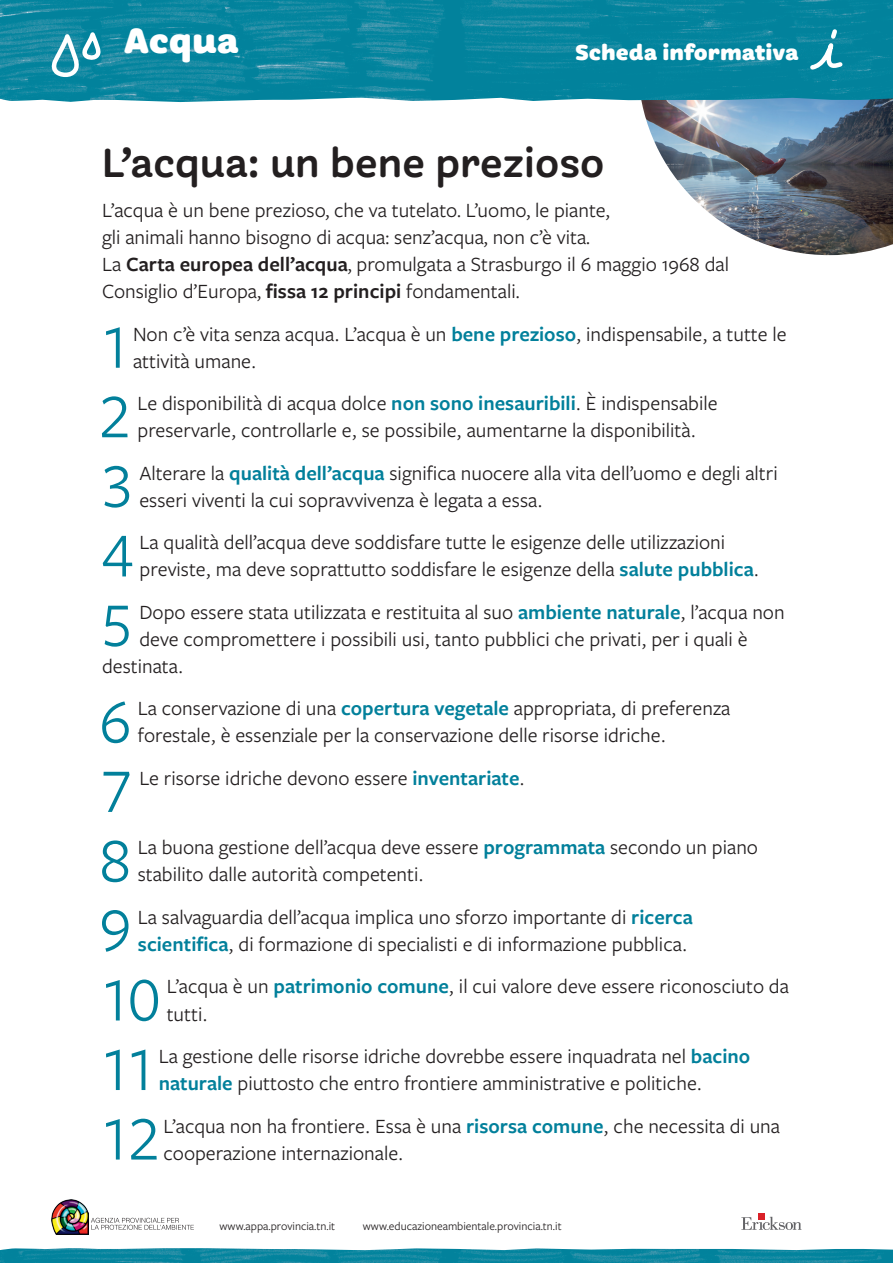
<style>
.page{position:relative;width:893px;height:1263px;background:#fff}
.page>*{position:absolute;margin:0;border:0;box-sizing:border-box;transform-origin:0 0}
.t1{font:64.2px "Freight Sans Pro";color:#02809b}
.t2{font:45px "Freight Round Pro Semi";color:#231f20}
.t3{font:900 39px "Freight Round Pro";color:#fff}
.t4{font:900 24px "Freight Round Pro";color:#fff}
.t5{font:21px/27px "Freight Sans Pro";color:#231f20}
.t6{font:12px "Freight Sans Pro";color:#231f20}
.s1{font-weight:600}
.s2{font-weight:600;color:#02809b}
</style>
<div class="page">
<svg style="left:741px;top:1217px;width:60px;height:13px"></svg>
<div style="left:758px;top:1213px;width:6px;height:7px;background:#da2128"></div>
<img style="left:51px;top:1199px;width:37px;height:35px">
<svg style="left:91px;top:1218px;width:103px;height:12px"></svg>
<img style="left:641px;top:102px;width:252px;height:153px">
<img style="left:0;top:0;width:893px;height:102px">
<img style="left:0;top:1248px;width:893px;height:15px">
<svg style="left:49px;top:22px;width:55px;height:60px"></svg>
<svg style="left:807px;top:0;width:39px;height:73px;background:#2091a7"></svg>
<h3 class="t3" style="left:124px;top:17px;width:116px">Acqua</h3>
<p class="t4" style="left:575px;top:37px;width:225px">Scheda informativa</p>
<h2 class="t2" style="left:102px;top:136px;width:504px">L’acqua: un bene prezioso</h2>
<p class="t5" style="left:102px;top:196px;width:628px">L’acqua è un bene prezioso, che va tutelato. L’uomo, le piante,<br>gli animali hanno bisogno di acqua: senz’acqua, non c’è vita.<br>La <span class="s1">Carta europea dell’acqua</span>, promulgata a Strasburgo il 6 maggio 1968 dal Consiglio d’Europa, <span class="s1">fissa 12 principi</span> fondamentali.</p>
<h1 class="t1" style="left:99px;top:304px;width:34px">1</h1>
<p class="t5" style="left:133px;top:319px;width:655px">Non c’è vita senza acqua. L’acqua è un <span class="s2">bene prezioso</span>, indispensabile, a tutte le attività umane.</p>
<h1 class="t1" style="left:99px;top:373px;width:34px">2</h1>
<p class="t5" style="left:138px;top:389px;width:581px">Le disponibilità di acqua dolce <span class="s2">non sono inesauribili</span>. È indispensabile preservarle, controllarle e, se possibile, aumentarne la disponibilità.</p>
<h1 class="t1" style="left:101px;top:443px;width:34px">3</h1>
<p class="t5" style="left:139px;top:459px;width:640px">Alterare la <span class="s2">qualità dell’acqua</span> significa nuocere alla vita dell’uomo e degli altri esseri viventi la cui sopravvivenza è legata a essa.</p>
<h1 class="t1" style="left:101px;top:513px;width:34px">4</h1>
<p class="t5" style="left:140px;top:528px;width:621px">La qualità dell’acqua deve soddisfare tutte le esigenze delle utilizzazioni previste, ma deve soprattutto soddisfare le esigenze della <span class="s2">salute pubblica</span>.</p>
<h1 class="t1" style="left:101px;top:582px;width:34px">5</h1>
<p class="t5" style="left:139px;top:598px;width:647px">Dopo essere stata utilizzata e restituita al suo <span class="s2">ambiente naturale</span>, l’acqua non</p>
<p class="t5" style="left:139px;top:625px;width:610px">deve compromettere i possibili usi, tanto pubblici che privati, per i quali è</p>
<p class="t5" style="left:102px;top:652px;width:83px">destinata.</p>
<h1 class="t1" style="left:99px;top:679px;width:34px">6</h1>
<p class="t5" style="left:138px;top:694px;width:594px">La conservazione di una <span class="s2">copertura vegetale</span> appropriata, di preferenza forestale, è essenziale per la conservazione delle risorse idriche.</p>
<h1 class="t1" style="left:101px;top:748px;width:34px">7</h1>
<p class="t5" style="left:139px;top:764px;width:387px">Le risorse idriche devono essere <span class="s2">inventariate</span>.</p>
<h1 class="t1" style="left:99px;top:818px;width:34px">8</h1>
<p class="t5" style="left:138px;top:833px;width:622px">La buona gestione dell’acqua deve essere <span class="s2">programmata</span> secondo un piano stabilito dalle autorità competenti.</p>
<h1 class="t1" style="left:99px;top:887px;width:34px">9</h1>
<p class="t5" style="left:138px;top:903px;width:556px">La salvaguardia dell’acqua implica uno sforzo importante di <span class="s2">ricerca scientifica</span>, di formazione di specialisti e di informazione pubblica.</p>
<h1 class="t1" style="left:99px;top:957px;width:62px">10</h1>
<p class="t5" style="left:167px;top:972px;width:624px">L’acqua è un <span class="s2">patrimonio comune</span>, il cui valore deve essere riconosciuto da tutti.</p>
<h1 class="t1" style="left:99px;top:1026px;width:59px">11</h1>
<p class="t5" style="left:159px;top:1042px;width:593px">La gestione delle risorse idriche dovrebbe essere inquadrata nel <span class="s2">bacino naturale</span> piuttosto che entro frontiere amministrative e politiche.</p>
<h1 class="t1" style="left:99px;top:1096px;width:62px">12</h1>
<p class="t5" style="left:163px;top:1111px;width:618px">L’acqua non ha frontiere. Essa è una <span class="s2">risorsa comune</span>, che necessita di una cooperazione internazionale.</p>
<p class="t6" style="left:219px;top:1218px;width:117px">www.appa.provincia.tn.it</p>
<p class="t6" style="left:363px;top:1218px;width:200px">www.educazioneambientale.provincia.tn.it</p>
</div>
